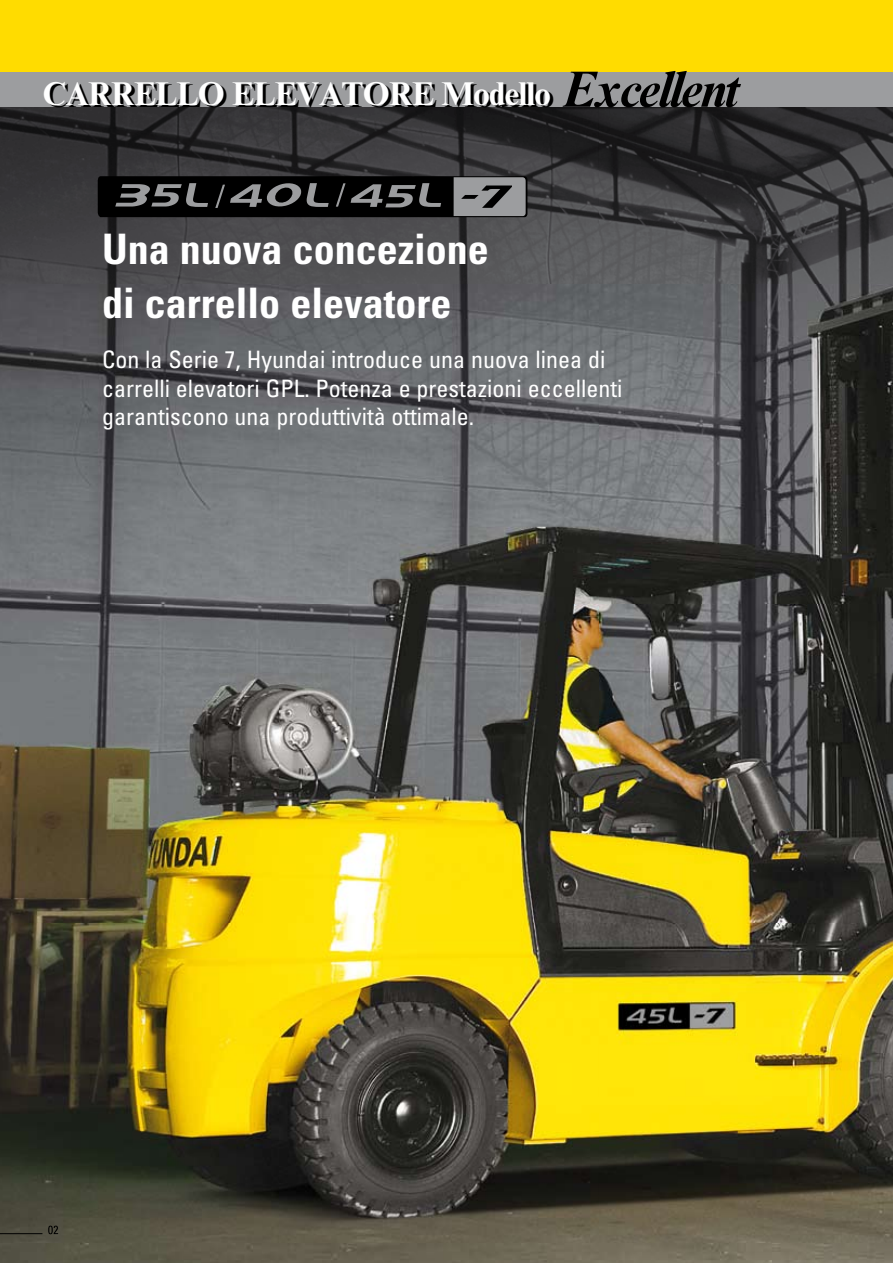
<style>
.page{position:relative;width:893px;height:1263px;background:#fff}
.page>*{position:absolute;margin:0;border:0;box-sizing:border-box;transform-origin:0 0}
.t1{font:700 condensed 42px/54px "Univers LT Std";color:#fff}
.t2{font:700 33px "Times New Roman MT Std";letter-spacing:-.025em;color:#000}
.t3{font:condensed 24px/28.5px "Univers LT Std";color:#fff}
.s1{font-style:italic;font-size:51px}
</style>
<div class="page">
<img style="left:0;top:106px;width:893px;height:1157px">
<hr style="left:0;top:1233px;width:42px;height:1px;background:#000">
<svg style="left:48px;top:1225px;width:10px;height:9px"></svg>
<div style="left:0;top:0;width:893px;height:72px;background:#ffdc00"></div>
<div style="left:0;top:72px;width:893px;height:34px;background:#9c9d9f"></div>
<svg style="left:97px;top:176px;width:431px;height:41px;background:#303030"></svg>
<h2 class="t2" style="left:46px;top:75px;width:696px">CARRELLO ELEVATORE Modello <span class="s1">Excellent</span></h2>
<h1 class="t1" style="left:102px;top:222px;width:388px">Una nuova concezione di carrello elevatore</h1>
<p class="t3" style="left:102px;top:345px;width:522px">Con la Serie 7, Hyundai introduce una nuova linea di carrelli elevatori GPL. Potenza e prestazioni eccellenti garantiscono una produttività ottimale.</p>
</div>
